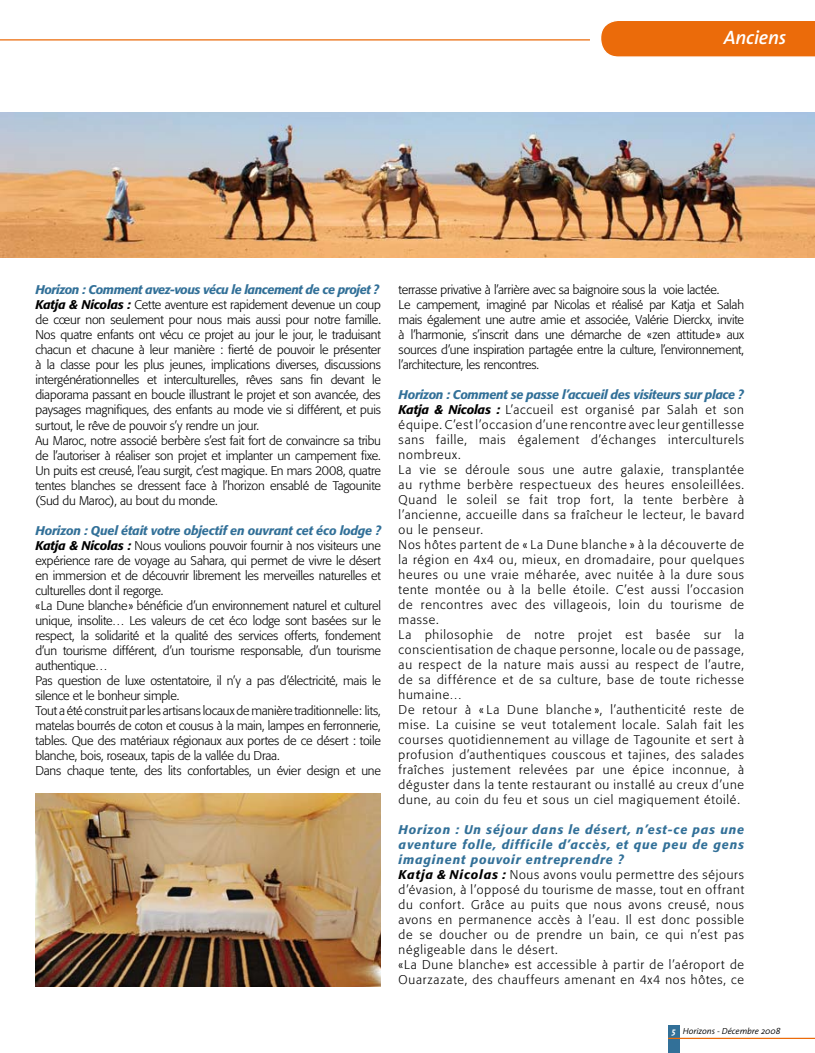
<style>
.page{position:relative;width:815px;height:1053px;background:#fff}
.page>*{position:absolute;margin:0;border:0;box-sizing:border-box;transform-origin:0 0}
.t1{font:italic 600 19.5px "The Sans";letter-spacing:-.01em;color:#fff}
.t2{font:300 12.5px/15px "Formata";letter-spacing:-.01em;color:#000}
.t3{font:300 12.5px/15px "Formata";letter-spacing:.06em;color:#000}
.t4{font:italic 300 8.75px "The Sans";color:#000}
.s1{font-weight:500;font-style:italic;color:#327098}
.s2{font-weight:500;font-style:italic}
.s3{font-weight:700;color:#fff}
</style>
<div class="page">
<div style="left:668px;top:1025px;width:11px;height:27px;background:#327098"></div>
<hr style="left:668px;top:1037px;width:147px;height:1px;background:#eb6b0a">
<hr style="left:0;top:39px;width:590px;height:1px;background:#eb6b0a">
<div style="left:601px;top:21px;width:214px;height:36px;background:#eb6b0a"></div>
<img style="left:0;top:112px;width:815px;height:145px">
<img style="left:35px;top:793px;width:346px;height:193px">
<h1 class="t1" style="left:724px;top:22px;width:64px">Anciens</h1>
<p class="t2" style="left:35px;top:282px;width:347px"><span class="s1">Horizon : Comment avez-vous vécu le lancement de ce projet ?<br></span><span class="s2">Katja &amp; Nicolas :</span> Cette aventure est rapidement devenue un coup de cœur non seulement pour nous mais aussi pour notre famille.<br>Nos quatre enfants ont vécu ce projet au jour le jour, le traduisant chacun et chacune à leur manière : fierté de pouvoir le présenter à la classe pour les plus jeunes, implications diverses, discussions intergénérationnelles et interculturelles, rêves sans fin devant le diaporama passant en boucle illustrant le projet et son avancée, des paysages magnifiques, des enfants au mode vie si différent, et puis surtout, le rêve de pouvoir s’y rendre un jour.<br>Au Maroc, notre associé berbère s’est fait fort de convaincre sa tribu de l’autoriser à réaliser son projet et implanter un campement fixe.<br>Un puits est creusé, l’eau surgit, c’est magique. En mars 2008, quatre tentes blanches se dressent face à l’horizon ensablé de Tagounite (Sud du Maroc), au bout du monde.</p>
<p class="t2" style="left:35px;top:522px;width:347px"><span class="s1">Horizon : Quel était votre objectif en ouvrant cet éco lodge ?<br></span><span class="s2">Katja &amp; Nicolas :</span> Nous voulions pouvoir fournir à nos visiteurs une expérience rare de voyage au Sahara, qui permet de vivre le désert en immersion et de découvrir librement les merveilles naturelles et culturelles dont il regorge.<br>«La Dune blanche» bénéficie d’un environnement naturel et culturel unique, insolite… Les valeurs de cet éco lodge sont basées sur le respect, la solidarité et la qualité des services offerts, fondement d’un tourisme différent, d’un tourisme responsable, d’un tourisme authentique…<br>Pas question de luxe ostentatoire, il n’y a pas d’électricité, mais le silence et le bonheur simple.<br>Tout a été construit par les artisans locaux de manière traditionnelle: lits, matelas bourrés de coton et cousus à la main, lampes en ferronnerie, tables. Que des matériaux régionaux aux portes de ce désert : toile blanche, bois, roseaux, tapis de la vallée du Draa.<br>Dans chaque tente, des lits confortables, un évier design et une</p>
<p class="t2" style="left:399px;top:282px;width:347px">terrasse privative à l’arrière avec sa baignoire sous la voie lactée.<br>Le campement, imaginé par Nicolas et réalisé par Katja et Salah mais également une autre amie et associée, Valérie Dierckx, invite à l’harmonie, s’inscrit dans une démarche de «zen attitude» aux sources d’une inspiration partagée entre la culture, l’environnement, l’architecture, les rencontres.</p>
<p class="t3" style="left:399px;top:387px;width:347px"><span class="s1">Horizon : Comment se passe l’accueil des visiteurs sur place ?<br></span><span class="s2">Katja &amp; Nicolas :</span> L’accueil est organisé par Salah et son équipe. C’est l’occasion d’une rencontre avec leur gentillesse sans faille, mais également d’échanges interculturels nombreux.<br>La vie se déroule sous une autre galaxie, transplantée au rythme berbère respectueux des heures ensoleillées.<br>Quand le soleil se fait trop fort, la tente berbère à l’ancienne, accueille dans sa fraîcheur le lecteur, le bavard ou le penseur.<br>Nos hôtes partent de « La Dune blanche » à la découverte de la région en 4x4 ou, mieux, en dromadaire, pour quelques heures ou une vraie méharée, avec nuitée à la dure sous tente montée ou à la belle étoile. C’est aussi l’occasion de rencontres avec des villageois, loin du tourisme de masse.<br>La philosophie de notre projet est basée sur la conscientisation de chaque personne, locale ou de passage, au respect de la nature mais aussi au respect de l’autre, de sa différence et de sa culture, base de toute richesse humaine…<br>De retour à « La Dune blanche », l’authenticité reste de mise. La cuisine se veut totalement locale. Salah fait les courses quotidiennement au village de Tagounite et sert à profusion d’authentiques couscous et tajines, des salades fraîches justement relevées par une épice inconnue, à déguster dans la tente restaurant ou installé au creux d’une dune, au coin du feu et sous un ciel magiquement étoilé.</p>
<p class="t3" style="left:399px;top:822px;width:347px"><span class="s1">Horizon : Un séjour dans le désert, n’est-ce pas une aventure folle, difficile d’accès, et que peu de gens imaginent pouvoir entreprendre ?<br></span><span class="s2">Katja &amp; Nicolas :</span> Nous avons voulu permettre des séjours d’évasion, à l’opposé du tourisme de masse, tout en offrant du confort. Grâce au puits que nous avons creusé, nous avons en permanence accès à l’eau. Il est donc possible de se doucher ou de prendre un bain, ce qui n’est pas négligeable dans le désert.<br>«La Dune blanche» est accessible à partir de l’aéroport de Ouarzazate, des chauffeurs amenant en 4x4 nos hôtes, ce</p>
<p class="t4" style="left:672px;top:1023px;width:110px"><span class="s3">5</span> Horizons - Décembre 2008</p>
</div>
